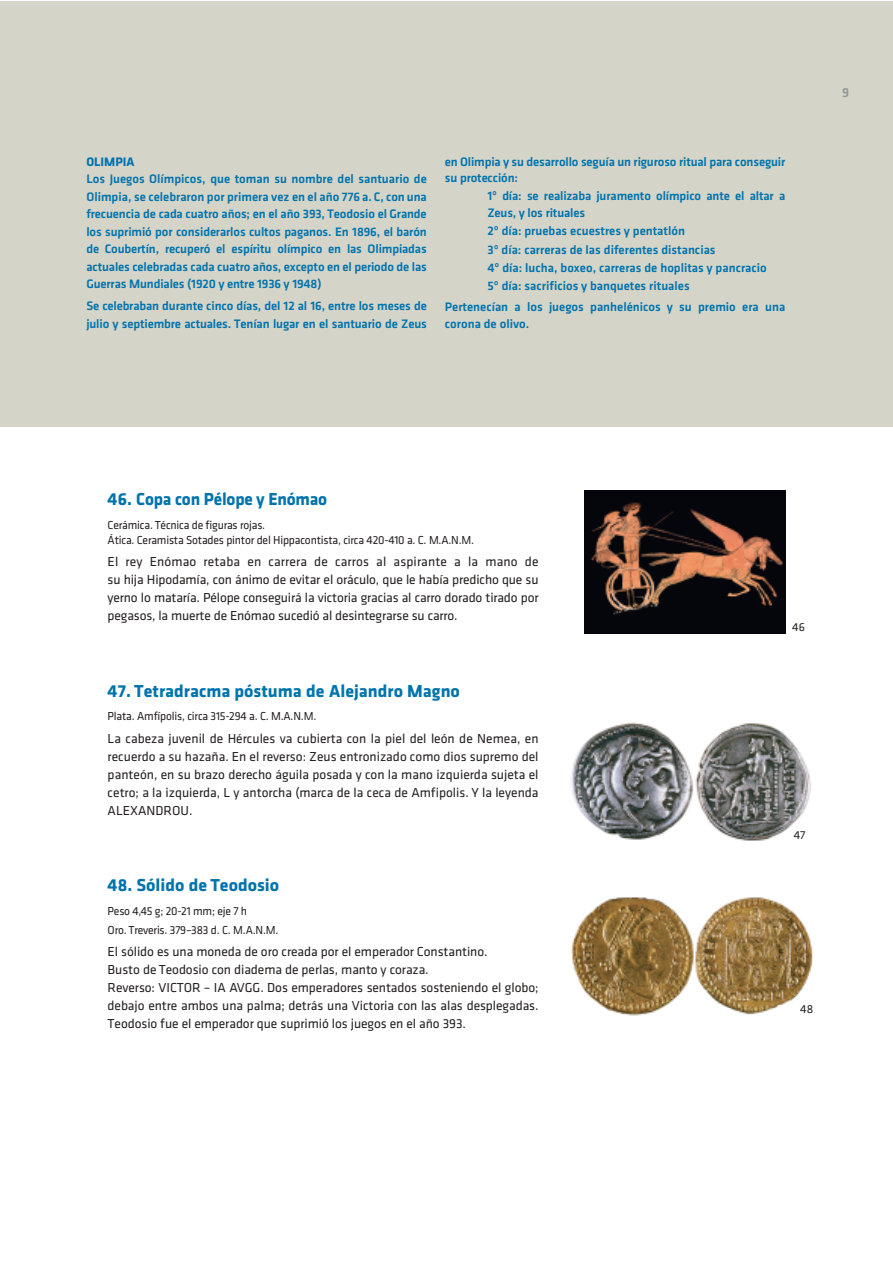
<style>
.page{position:relative;width:893px;height:1263px;background:#fff}
.page>*{position:absolute;margin:0;border:0;box-sizing:border-box;transform-origin:0 0}
.t1{font:700 18px "Klavika CH";color:#0073ad}
.t2{font:13.5px/18px "Klavika CH";letter-spacing:-.005em;color:#231f1f;text-align:justify}
.t3{font:500 13.5px "Klavika CH";color:#939497}
.t4{font:500 12.75px/17.5px "Klavika CH";letter-spacing:-.01em;color:#0073ad}
.t5{font:700 12.75px "Klavika CH";color:#0073ad}
.t6{font:12px/15px "Klavika CH";letter-spacing:-.015em;color:#231f1f}
</style>
<div class="page">
<div style="left:0;top:2px;width:892px;height:425px;background:#d5d4c8"></div>
<img style="left:584px;top:490px;width:201px;height:143px">
<img style="left:570px;top:722px;width:124px;height:118px">
<svg style="left:695px;top:723px;width:116px;height:118px"></svg>
<img style="left:571px;top:898px;width:123px;height:118px">
<img style="left:695px;top:898px;width:118px;height:117px">
<p class="t5" style="left:86px;top:156px;width:50px">OLIMPIA</p>
<p class="t4" style="left:86px;top:171px;width:342px;text-align:justify">Los Juegos Olímpicos, que toman su nombre del santuario de Olimpia, se celebraron por primera vez en el año 776 a. C, con una frecuencia de cada cuatro años; en el año 393, Teodosio el Grande los suprimió por considerarlos cultos paganos. En 1896, el barón de Coubertín, recuperó el espíritu olímpico en las Olimpiadas actuales celebradas cada cuatro años, excepto en el periodo de las Guerras Mundiales (1920 y entre 1936 y 1948)</p>
<p class="t4" style="left:86px;top:298px;width:342px">Se celebraban durante cinco días, del 12 al 16, entre los meses de julio y septiembre actuales. Tenían lugar en el santuario de Zeus</p>
<p class="t4" style="left:445px;top:154px;width:342px;line-height:16.6px">en Olimpia y su desarrollo seguía un riguroso ritual para conseguir su protección:</p>
<p class="t4" style="left:487px;top:189px;width:299px;line-height:16.6px">1º día: se realizaba juramento olímpico ante el altar a<br>Zeus, y los rituales</p>
<p class="t4" style="left:487px;top:223px;width:281px;line-height:18.3px">2º día: pruebas ecuestres y pentatlón<br>3º día: carreras de las diferentes distancias<br>4º día: lucha, boxeo, carreras de hoplitas y pancracio 5º día: sacrificios y banquetes rituales</p>
<p class="t4" style="left:445px;top:300px;width:342px;line-height:16.6px">Pertenecían a los juegos panhelénicos y su premio era una corona de olivo.</p>
<p class="t3" style="left:842px;top:87px;width:9px">9</p>
<h1 class="t1" style="left:108px;top:493px;width:221px">46. Copa con Pélope y Enómao</h1>
<p class="t6" style="left:108px;top:519px;width:368px">Cerámica. Técnica de figuras rojas.<br>Ática. Ceramista Sotades pintor del Hippacontista, circa 420-410 a. C. M.A.N.M.</p>
<p class="t2" style="left:108px;top:554px;width:432px">El rey Enómao retaba en carrera de carros al aspirante a la mano de su hija Hipodamía, con ánimo de evitar el oráculo, que le había predicho que su yerno lo mataría. Pélope conseguirá la victoria gracias al carro dorado tirado por pegasos, la muerte de Enómao sucedió al desintegrarse su carro.</p>
<h1 class="t1" style="left:108px;top:684px;width:354px">47. Tetradracma póstuma de Alejandro Magno</h1>
<p class="t6" style="left:108px;top:710px;width:210px">Plata. Amfípolis, circa 315-294 a. C. M.A.N.M.</p>
<p class="t2" style="left:108px;top:730px;width:432px">La cabeza juvenil de Hércules va cubierta con la piel del león de Nemea, en recuerdo a su hazaña. En el reverso: Zeus entronizado como dios supremo del panteón, en su brazo derecho águila posada y con la mano izquierda sujeta el cetro; a la izquierda, L y antorcha (marca de la ceca de Amfipolis. Y la leyenda ALEXANDROU.</p>
<h1 class="t1" style="left:108px;top:878px;width:173px">48. Sólido de Teodosio</h1>
<p class="t6" style="left:108px;top:902px;width:172px;line-height:19.2px">Peso 4,45 g; 20-21 mm; eje 7 h<br>Oro. Treveris. 379–383 d. C. M.A.N.M.</p>
<p class="t2" style="left:108px;top:944px;width:432px;text-align:left">El sólido es una moneda de oro creada por el emperador Constantino.<br>Busto de Teodosio con diadema de perlas, manto y coraza.<br>Reverso: VICTOR – IA AVGG. Dos emperadores sentados sosteniendo el globo; debajo entre ambos una palma; detrás una Victoria con las alas desplegadas.<br>Teodosio fue el emperador que suprimió los juegos en el año 393.</p>
<p class="t6" style="left:792px;top:621px;width:14px">46</p>
<p class="t6" style="left:793px;top:828px;width:13px">47</p>
<p class="t6" style="left:800px;top:1003px;width:14px">48</p>
</div>
